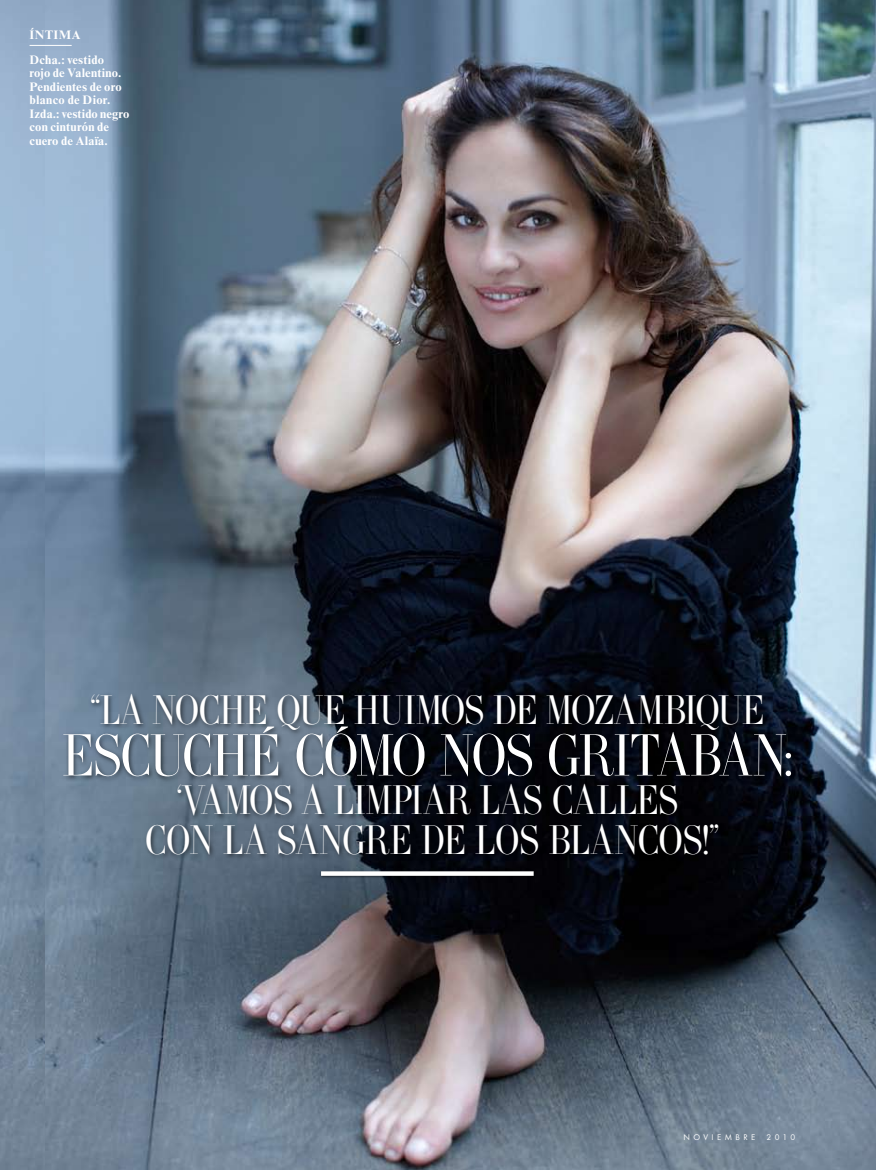
<style>
.page{position:relative;width:876px;height:1170px;background:#fff}
.page>*{position:absolute;margin:0;border:0;box-sizing:border-box;transform-origin:0 0}
.t1{font:64.5px "Didot Tmd Vanity Fair CNP";letter-spacing:-.015em;color:#fff}
.t2{font:45px/39px "Didot Tmd Vanity Fair CNP";letter-spacing:-.005em;color:#fff;text-align:center}
.t3{font:700 12.75px/13.5px "VF Times";letter-spacing:.015em;color:#fff}
.t4{font:8.55px "Futura";letter-spacing:.4em;color:#fff}
</style>
<div class="page">
<img style="left:0;top:0;width:45px;height:1169px">
<img style="left:45px;top:0;width:831px;height:1169px">
<hr style="left:30px;top:45px;width:42px;height:1px;background:#fff">
<div style="left:61px;top:692px;width:737px;height:169px;background:#000;opacity:.6"></div>
<div style="left:318px;top:869px;width:220px;height:10px;background:#000;opacity:.6"></div>
<svg style="left:321px;top:871px;width:213px;height:4px"></svg>
<p class="t3" style="left:30px;top:23px;width:76px;line-height:24.2px">íntima<br>Dcha.: vestido</p>
<p class="t3" style="left:30px;top:66px;width:101px">rojo de Valentino.<br>Pendientes de oro blanco de Dior.<br>Izda.: vestido negro con cinturón de cuero de Alaïa.</p>
<h2 class="t2" style="left:91px;top:690px;width:675px">“LA NOCHE QUE HUIMOS DE MOZAMBIQUE</h2>
<h1 class="t1" style="left:63px;top:716px;width:731px">ESCUCHÉ CÓMO NOS GRITABAN:</h1>
<h2 class="t2" style="left:145px;top:780px;width:576px">‘VAMOS A LIMPIAR LAS CALLES<br>CON LA SANGRE DE LOS BLANCOS!”</h2>
<p class="t4" style="left:683px;top:1131px;width:73px">NOVIEMBRE</p>
<p class="t4" style="left:766px;top:1131px;width:30px">2010</p>
</div>
